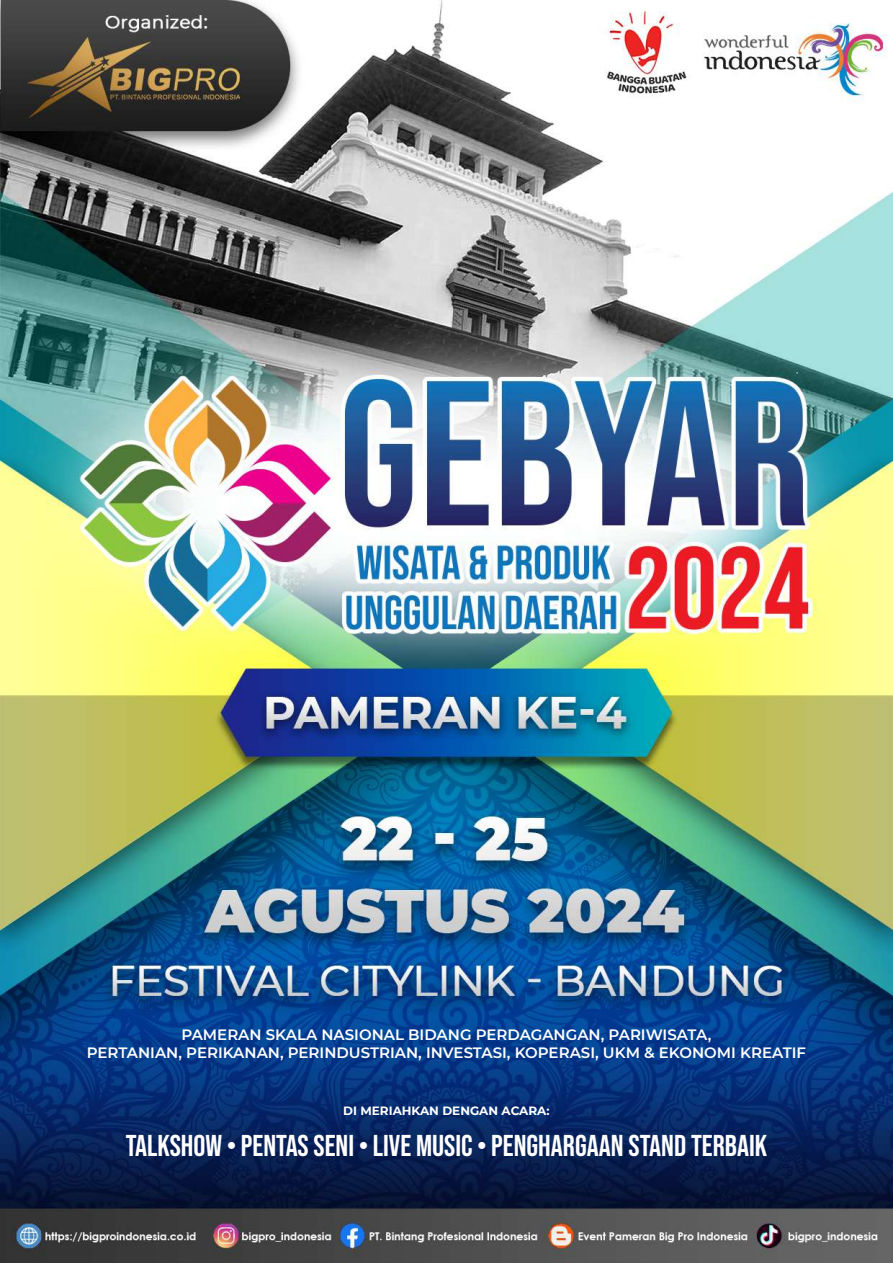
<style>
.page{position:relative;width:893px;height:1263px;background:#fff}
.page>*{position:absolute;margin:0;border:0;box-sizing:border-box;transform-origin:0 0}
.t1{font:30px "Bebas Neue";color:#fff}
.t2{font:600 15px/18px "Montserrat";color:#fff;text-align:center}
.t3{font:700 12px "Montserrat";color:#fff}
</style>
<div class="page">
<img style="left:0;top:0;width:893px;height:1263px">
<p class="t2" style="left:87px;top:1025px;width:721px">PAMERAN SKALA NASIONAL BIDANG PERDAGANGAN, PARIWISATA,<br>PERTANIAN, PERIKANAN, PERINDUSTRIAN, INVESTASI, KOPERASI, UKM &amp; EKONOMI KREATIF</p>
<p class="t3" style="left:343px;top:1102px;width:208px">DI MERIAHKAN DENGAN ACARA:</p>
<h1 class="t1" style="left:126px;top:1129px;width:643px">TALKSHOW • PENTAS SENI • LIVE MUSIC • PENGHARGAAN STAND TERBAIK</h1>
</div>
